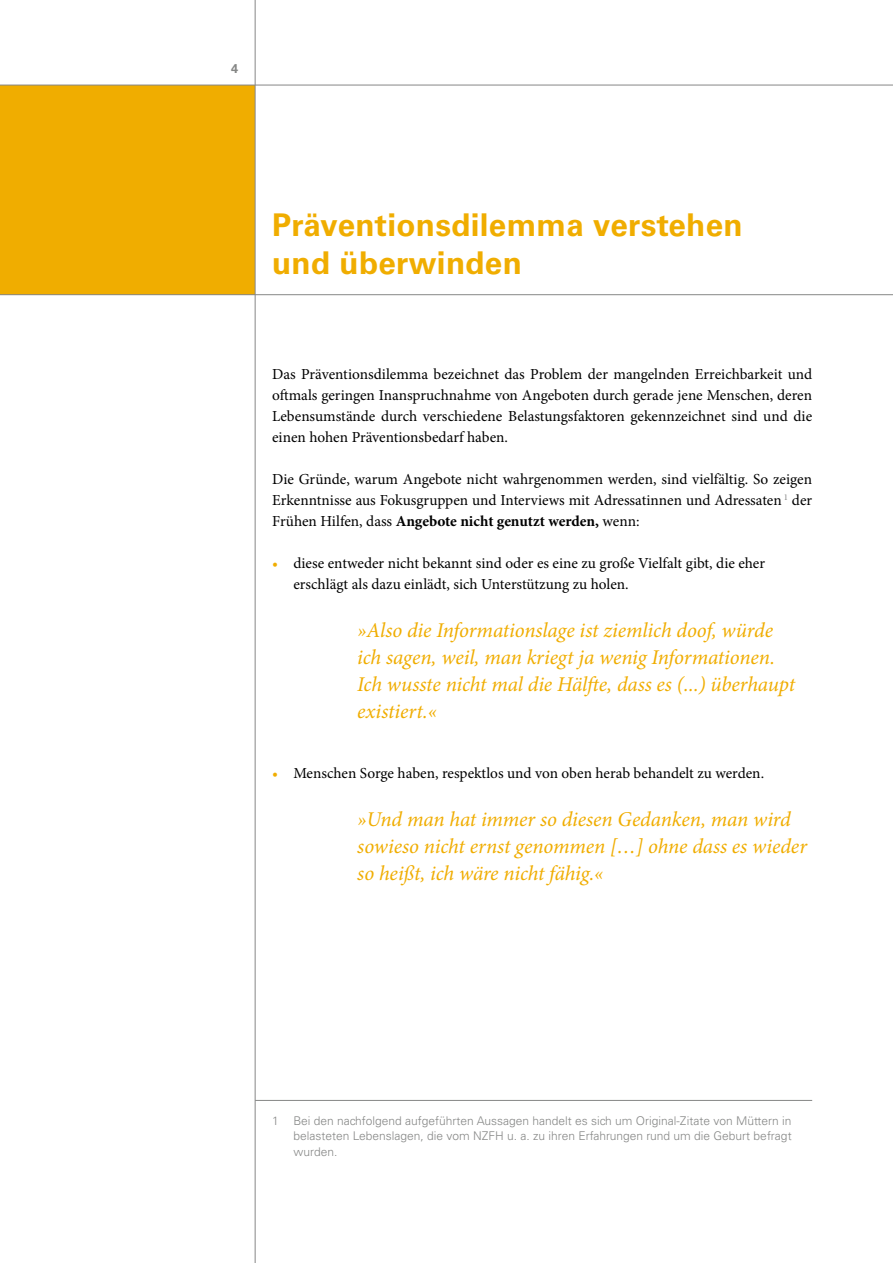
<style>
.page{position:relative;width:893px;height:1263px;background:#fff}
.page>*{position:absolute;margin:0;border:0;box-sizing:border-box;transform-origin:0 0}
.Eck_Ü1_jetzt_H2{font:700 31.35px/38.4px "Univers LT Std";letter-spacing:.01em;color:#f0ad00}
.t1{font:italic 21px/27px "Minion Pro";letter-spacing:-.005em;color:#f0ad00}
.Lauftext_o_E{font:15.3px/21px "Minion Pro";color:#000;text-align:justify}
.t2{font:700 12.75px "Univers LT Std";color:#868786}
.Lauftext_o_E-2{font:300 12px/15.8px "Univers LT Std";color:#868786;text-align:justify}
.s1{font-weight:700}
.s2{color:#f0ad00}
</style>
<div class="page">
<div style="left:0;top:85px;width:255px;height:210px;background:#f0ad00"></div>
<hr style="left:0;top:85px;width:893px;height:1px;background:#868786">
<hr style="left:255px;top:0;width:1px;height:1263px;background:#868786">
<hr style="left:0;top:294px;width:893px;height:1px;background:#868786">
<hr style="left:255px;top:1100px;width:557px;height:1px;background:#868786">
<p class="t2" style="left:231px;top:61px;width:9px">4</p>
<h2 class="Eck_Ü1_jetzt_H2" style="left:272px;top:206px;width:472px">Präventionsdilemma verstehen und überwinden</h2>
<p class="Lauftext_o_E" style="left:272px;top:364px;width:542px">Das Präventionsdilemma bezeichnet das Problem der mangelnden Erreichbarkeit und oftmals geringen Inanspruchnahme von Angeboten durch gerade jene Menschen, deren Lebensumstände durch verschiedene Belastungsfaktoren gekennzeichnet sind und die einen hohen Präventionsbedarf haben.</p>
<p class="Lauftext_o_E" style="left:272px;top:469px;width:542px">Die Gründe, warum Angebote nicht wahrgenommen werden, sind vielfältig. So zeigen Erkenntnisse aus Fokusgruppen und Interviews mit Adressatinnen und Adressaten <sup>1</sup> der Frühen Hilfen, dass <span class="s1">Angebote nicht genutzt werden,</span> wenn:</p>
<p class="Lauftext_o_E" style="left:293px;top:553px;width:473px;text-indent:-21px"><span class="s2">•</span> diese entweder nicht bekannt sind oder es eine zu große Vielfalt gibt, die eher erschlägt als dazu einlädt, sich Unterstützung zu holen.</p>
<p class="t1" style="left:357px;top:617px;width:440px">»Also die Informationslage ist ziemlich doof, würde ich sagen, weil, man kriegt ja wenig Informationen.<br>Ich wusste nicht mal die Hälfte, dass es (...) überhaupt existiert.«</p>
<p class="Lauftext_o_E" style="left:272px;top:763px;width:493px"><span class="s2">•</span> Menschen Sorge haben, respektlos und von oben herab behandelt zu werden.</p>
<p class="t1" style="left:357px;top:806px;width:451px">»Und man hat immer so diesen Gedanken, man wird sowieso nicht ernst genommen […] ohne dass es wieder so heißt, ich wäre nicht fähig.«</p>
<p class="Lauftext_o_E-2" style="left:293px;top:1112px;width:500px;text-indent:-21px">1 Bei den nachfolgend aufgeführten Aussagen handelt es sich um Original-Zitate von Müttern in belasteten Lebenslagen, die vom NZFH u. a. zu ihren Erfahrungen rund um die Geburt befragt wurden.</p>
</div>
